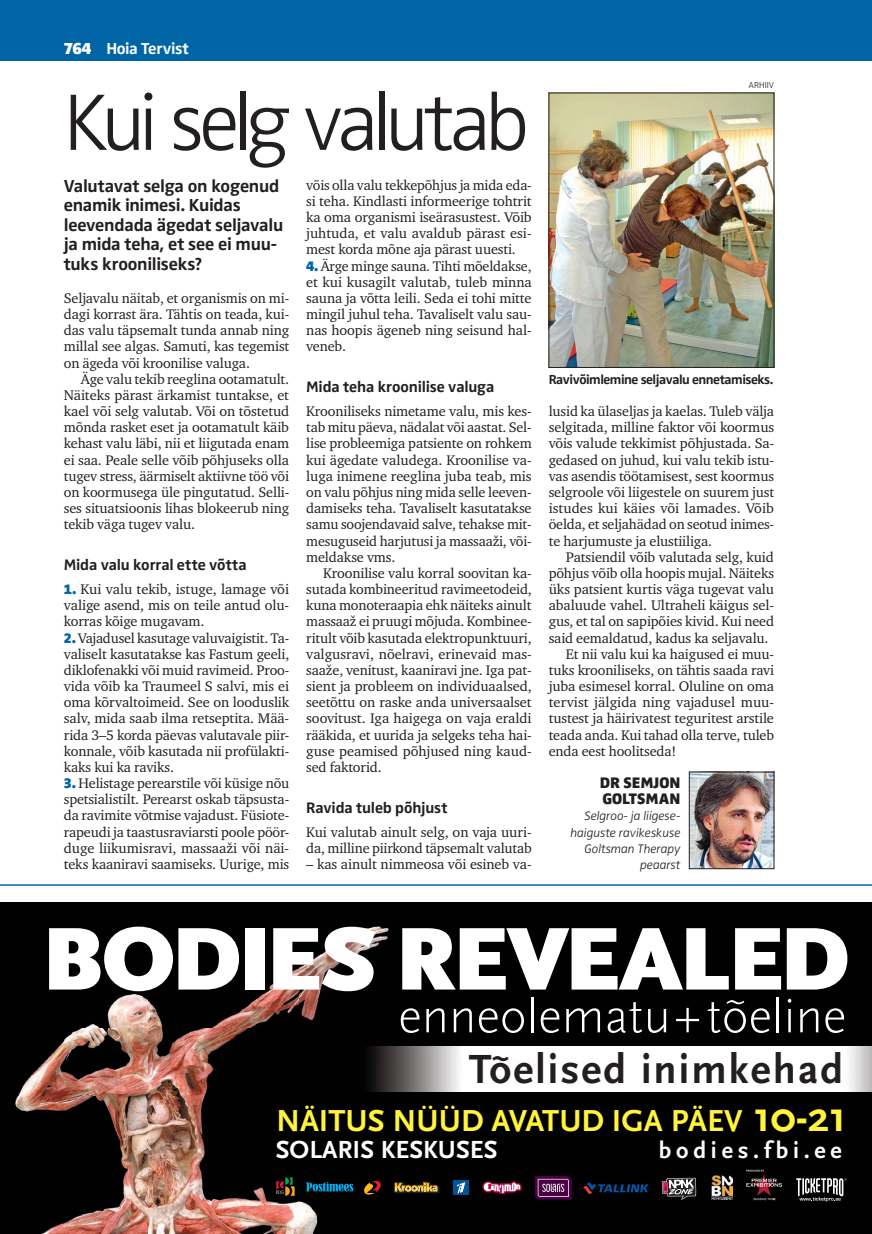
<style>
.page{position:relative;width:872px;height:1234px;background:#fff}
.page>*{position:absolute;margin:0;border:0;box-sizing:border-box;transform-origin:0 0}
.t1{font:300 82.5px "Zwo Pro";letter-spacing:-.07em;color:#231f20}
.t2{font:700 42.45px "Scala Sans Pro";letter-spacing:.05em;color:#231f20}
.t3{font:700 31.65px "Scala Sans Pro";color:#fff33c}
.t4{font:700 25.8px "Scala Sans Pro";color:#fff}
.t5{font:700 24px "Scala Sans Pro";letter-spacing:.2em;color:#fff}
.t6{font:700 18px/19.5px "Zwo Pro";letter-spacing:-.015em;color:#231f20}
.t7{font:700 16.5px "Zwo Pro";letter-spacing:-.02em;color:#fff}
.t8{font:700 15.75px "Zwo Pro";letter-spacing:-.01em;color:#231f20}
.t9{font:900 15.75px/16.2px "Zwo Pro";color:#231f20}
.t10{font:14.25px/16.2px "Charter ITC";letter-spacing:-.01em;color:#231f20;text-align:justify}
.t11{font:700 13.5px "Zwo Pro";letter-spacing:-.035em;color:#231f20}
.t12{font:italic 300 12.75px/16.2px "Zwo Pro";letter-spacing:-.01em;color:#231f20;text-align:right}
.t13{font:300 9px "Zwo Pro";color:#231f20}
.s1{font-weight:900}
.s2{font-family:"Zwo Pro";font-weight:900;color:#0065a4}
.s3{font-size:43.8px}
</style>
<div class="page">
<div style="left:0;top:0;width:872px;height:60px;background:#0065a4"></div>
<hr style="left:0;top:884px;width:872px;height:1px;background:#0065a4">
<img style="left:548px;top:93px;width:224px;height:274px">
<img style="left:691px;top:773px;width:81px;height:93px">
<div style="left:689px;top:771px;width:85px;height:97px;border:1px solid #231f20"></div>
<div style="left:0;top:902px;width:872px;height:331px;background:#010101"></div>
<img style="left:15px;top:926px;width:384px;height:307px">
<img style="left:362px;top:1046px;width:510px;height:45px">
<svg style="left:796px;top:1178px;width:50px;height:23px"></svg>
<svg style="left:746px;top:1169px;width:36px;height:31px"></svg>
<img style="left:711px;top:1175px;width:21px;height:24px">
<div style="left:453px;top:1180px;width:16px;height:14px;background:#015399"></div>
<svg style="left:457px;top:1182px;width:8px;height:11px"></svg>
<svg style="left:363px;top:1180px;width:19px;height:14px"></svg>
<svg style="left:482px;top:1181px;width:39px;height:12px"></svg>
<svg style="left:276px;top:1176px;width:19px;height:19px"></svg>
<svg style="left:306px;top:1181px;width:47px;height:10px"></svg>
<svg style="left:394px;top:1181px;width:45px;height:12px"></svg>
<svg style="left:583px;top:1182px;width:66px;height:11px"></svg>
<svg style="left:662px;top:1177px;width:34px;height:22px"></svg>
<svg style="left:535px;top:1176px;width:36px;height:23px"></svg>
<svg style="left:49px;top:926px;width:190px;height:65px"></svg>
<div style="left:245px;top:927px;width:19px;height:62px;background:#fff"></div>
<svg style="left:273px;top:926px;width:102px;height:65px"></svg>
<svg style="left:402px;top:928px;width:326px;height:61px"></svg>
<svg style="left:735px;top:928px;width:112px;height:61px"></svg>
<svg style="left:401px;top:1008px;width:18px;height:24px"></svg>
<svg style="left:426px;top:1008px;width:18px;height:24px"></svg>
<svg style="left:454px;top:1008px;width:18px;height:24px"></svg>
<svg style="left:479px;top:1008px;width:45px;height:24px"></svg>
<hr style="left:531px;top:997px;width:2px;height:35px;background:#fff">
<svg style="left:540px;top:1008px;width:19px;height:24px"></svg>
<svg style="left:566px;top:1008px;width:34px;height:24px"></svg>
<svg style="left:607px;top:1002px;width:35px;height:30px"></svg>
<svg style="left:648px;top:1009px;width:18px;height:23px"></svg>
<svg style="left:676px;top:1007px;width:23px;height:25px"></svg>
<svg style="left:707px;top:1000px;width:62px;height:32px"></svg>
<hr style="left:776px;top:997px;width:3px;height:35px;background:#fff">
<hr style="left:788px;top:1008px;width:2px;height:24px;background:#fff">
<svg style="left:787px;top:998px;width:4px;height:4px"></svg>
<svg style="left:800px;top:1008px;width:18px;height:24px"></svg>
<svg style="left:825px;top:1008px;width:19px;height:24px"></svg>
<p class="t7" style="left:64px;top:39px;width:127px"><span class="s1">764</span> Hoia Tervist</p>
<h1 class="t1" style="left:64px;top:75px;width:467px">Kui selg valutab</h1>
<p class="t6" style="left:64px;top:176px;width:221px">Valutavat selga on kogenud enamik inimesi. Kuidas leevendada ägedat seljavalu ja mida teha, et see ei muu&shy;tuks krooniliseks?</p>
<p class="t10" style="left:64px;top:290px;width:227px">Seljavalu näitab, et organismis on mi&shy;dagi korrast ära. Tähtis on teada, kui&shy;das valu täpsemalt tunda annab ning millal see algas. Samuti, kas tegemist on ägeda või kroonilise valuga.</p>
<p class="t10" style="left:64px;top:371px;width:227px;text-indent:17px">Äge valu tekib reeglina ootamatult.<br>Näiteks pärast ärkamist tuntakse, et kael või selg valutab. Või on tõstetud mõnda rasket eset ja ootamatult käib kehast valu läbi, nii et liigutada enam ei saa. Peale selle võib põhjuseks olla tugev stress, äärmiselt aktiivne töö või on koormusega üle pingutatud. Selli&shy;ses situatsioonis lihas blokeerub ning tekib väga tugev valu.</p>
<p class="t8" style="left:64px;top:555px;width:184px">Mida valu korral ette võtta</p>
<p class="t10" style="left:64px;top:581px;width:227px"><span class="s2">1.</span> Kui valu tekib, istuge, lamage või valige asend, mis on teile antud olu&shy;korras kõige mugavam.</p>
<p class="t10" style="left:64px;top:629px;width:227px"><span class="s2">2.</span> Vajadusel kasutage valuvaigistit. Ta&shy;valiselt kasutatakse kas Fastum geeli, diklofenakki või muid ravimeid. Proo&shy;vida võib ka Traumeel S salvi, mis ei oma kõrvaltoimeid. See on looduslik salv, mida saab ilma retseptita. Mää&shy;rida 3–5 korda päevas valutavale piir&shy;konnale, võib kasutada nii profülakti&shy;kaks kui ka raviks.</p>
<p class="t10" style="left:64px;top:774px;width:227px"><span class="s2">3.</span> Helistage perearstile või küsige nõu spetsialistilt. Perearst oskab täpsusta&shy;da ravimite võtmise vajadust. Füsiote&shy;rapeudi ja taastusraviarsti poole pöör&shy;duge liikumisravi, massaaži või näi&shy;teks kaaniravi saamiseks. Uurige, mis</p>
<p class="t10" style="left:306px;top:177px;width:227px">võis olla valu tekkepõhjus ja mida eda&shy;si teha. Kindlasti informeerige tohtrit ka oma organismi iseärasustest. Võib juhtuda, et valu avaldub pärast esi&shy;mest korda mõne aja pärast uuesti.</p>
<p class="t10" style="left:306px;top:257px;width:227px"><span class="s2">4.</span> Ärge minge sauna. Tihti mõeldakse, et kui kusagilt valutab, tuleb minna sauna ja võtta leili. Seda ei tohi mitte mingil juhul teha. Tavaliselt valu sau&shy;nas hoopis ägeneb ning seisund hal&shy;veneb.</p>
<p class="t8" style="left:306px;top:378px;width:190px">Mida teha kroonilise valuga</p>
<p class="t10" style="left:306px;top:403px;width:227px">Krooniliseks nimetame valu, mis kes&shy;tab mitu päeva, nädalat või aastat. Sel&shy;lise probleemiga patsiente on rohkem kui ägedate valudega. Kroonilise va&shy;luga inimene reeglina juba teab, mis on valu põhjus ning mida selle leeven&shy;damiseks teha. Tavaliselt kasutatakse samu soojendavaid salve, tehakse mit&shy;mesuguseid harjutusi ja massaaži, või&shy;meldakse vms.</p>
<p class="t10" style="left:306px;top:564px;width:227px;text-indent:17px">Kroonilise valu korral soovitan ka&shy;sutada kombineeritud ravimeetodeid, kuna monoteraapia ehk näiteks ainult massaaž ei pruugi mõjuda. Kombinee&shy;ritult võib kasutada elektropunktuuri, valgusravi, nõelravi, erinevaid mas&shy;saaže, venitust, kaaniravi jne. Iga pat&shy;sient ja probleem on individuaalsed, seetõttu on raske anda universaalset soovitust. Iga haigega on vaja eraldi rääkida, et uurida ja selgeks teha hai&shy;guse peamised põhjused ning kaud&shy;sed faktorid.</p>
<p class="t8" style="left:306px;top:798px;width:143px">Ravida tuleb põhjust</p>
<p class="t10" style="left:306px;top:823px;width:227px">Kui valutab ainult selg, on vaja uuri&shy;da, milline piirkond täpsemalt valutab</p>
<p class="t10" style="left:306px;top:855px;width:227px">– kas ainult nimmeosa või esineb va-</p>
<p class="t13" style="left:748px;top:80px;width:27px">ARHIIV</p>
<p class="t11" style="left:549px;top:371px;width:226px">Ravivõimlemine seljavalu ennetamiseks.</p>
<p class="t10" style="left:549px;top:403px;width:227px">lusid ka ülaseljas ja kaelas. Tuleb välja selgitada, milline faktor või koormus võis valude tekkimist põhjustada. Sa&shy;gedased on juhud, kui valu tekib istu&shy;vas asendis töötamisest, sest koormus selgroole või liigestele on suurem just istudes kui käies või lamades. Võib öelda, et seljahädad on seotud inimes&shy;te harjumuste ja elustiiliga.</p>
<p class="t10" style="left:566px;top:548px;width:210px">Patsiendil võib valutada selg, kuid</p>
<p class="t10" style="left:549px;top:564px;width:227px">põhjus võib olla hoopis mujal. Näiteks</p>
<p class="t10" style="left:549px;top:581px;width:227px">üks patsient kurtis väga tugevat valu</p>
<p class="t10" style="left:549px;top:597px;width:227px">abaluude vahel. Ultraheli käigus sel-</p>
<p class="t10" style="left:549px;top:613px;width:227px">gus, et tal on sapipõies kivid. Kui need</p>
<p class="t10" style="left:549px;top:629px;width:221px">said eemaldatud, kadus ka seljavalu.</p>
<p class="t10" style="left:566px;top:645px;width:210px">Et nii valu kui ka haigused ei muu-</p>
<p class="t10" style="left:549px;top:661px;width:227px">tuks krooniliseks, on tähtis saada ravi</p>
<p class="t10" style="left:549px;top:678px;width:227px">juba esimesel korral. Oluline on oma</p>
<p class="t10" style="left:549px;top:694px;width:227px">tervist jälgida ning vajadusel muu-</p>
<p class="t10" style="left:549px;top:710px;width:227px">tustest ja häirivatest teguritest arstile</p>
<p class="t10" style="left:549px;top:726px;width:227px">teada anda. Kui tahad olla terve, tuleb</p>
<p class="t10" style="left:549px;top:742px;width:129px">enda eest hoolitseda!</p>
<p class="t9" style="left:600px;top:774px;width:82px">Dr SEMJON<br>GOLTSMAN</p>
<p class="t12" style="left:570px;top:808px;width:112px">Selgroo- ja liigese&shy;haiguste ravikeskuse<br>Goltsman Therapy peaarst</p>
<h2 class="t2" style="left:469px;top:1044px;width:376px">Tõelised inimkehad</h2>
<h3 class="t3" style="left:276px;top:1101px;width:572px">NÄITUS NÜÜD AVATUD IGA PÄEV <span class="s3">10-21</span></h3>
<h3 class="t4" style="left:276px;top:1134px;width:223px">SOLARIS KESKUSES</h3>
<h3 class="t5" style="left:659px;top:1135px;width:184px">bodies.fbi.ee</h3>
</div>
